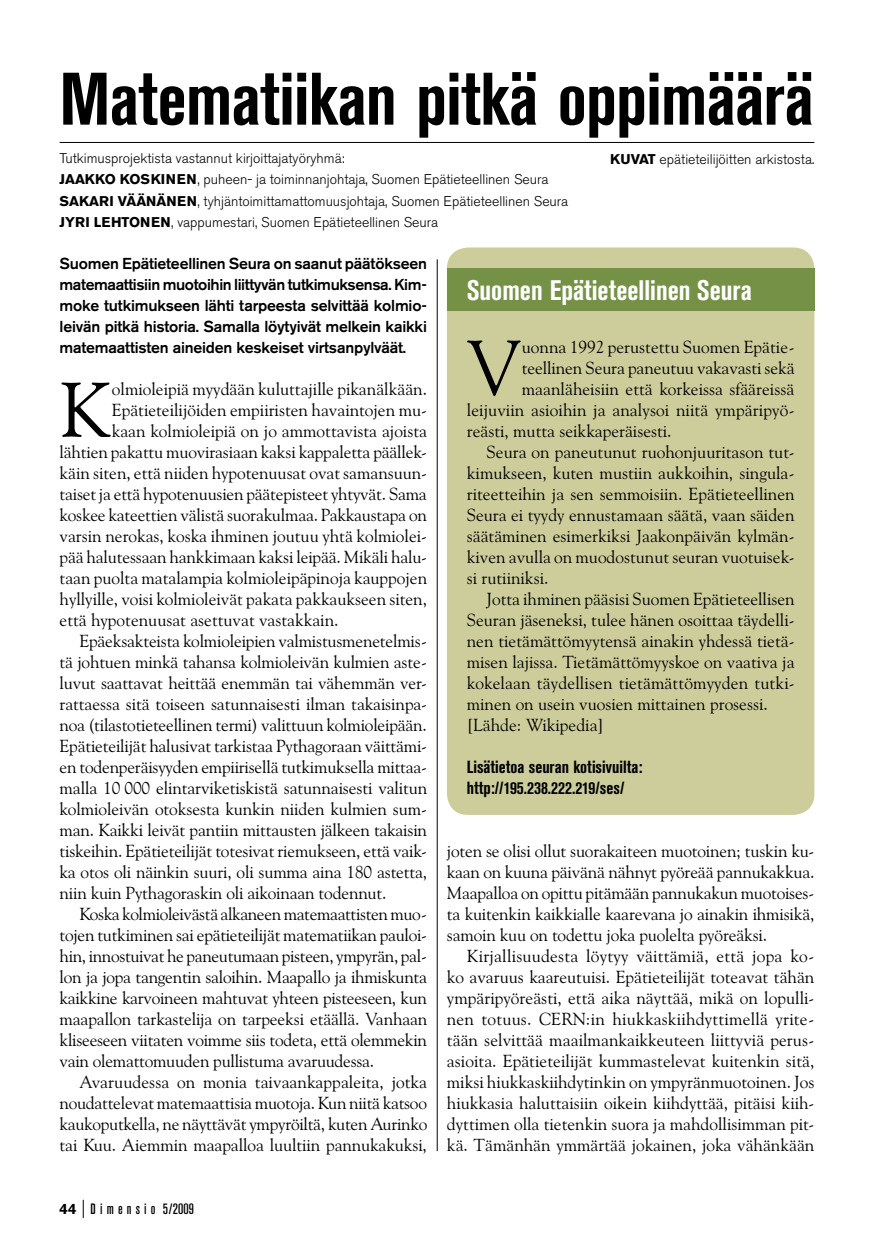
<style>
.page{position:relative;width:874px;height:1241px;background:#fff}
.page>*{position:absolute;margin:0;border:0;box-sizing:border-box;transform-origin:0 0}
.t1{font:77.35px "Goudy Old Style BT";color:#000}
.t2{font:700 condensed 73.5px "Akzidenz Grotesk BQ";letter-spacing:-.01em;color:#000}
.t3{font:700 condensed 28px "Akzidenz Grotesk BQ";color:#fff}
.t4{font:17.5px/21px "Goudy Old Style BT";letter-spacing:-.005em;color:#000;text-align:justify}
.t5{font:700 condensed 17.5px/21px "Akzidenz Grotesk BQ";color:#000}
.t6{font:500 15.75px/21px "Akzidenz Grotesk BE";letter-spacing:-.01em;color:#000;text-align:justify}
.t7{font:500 condensed 14.88px "Akzidenz Grotesk BQ";letter-spacing:.28em;color:#000}
.t8{font:300 14px/21px "Akzidenz Grotesk BE";color:#000}
.s1{font-weight:700}
.s2{font-family:"Akzidenz Grotesk BE";font-weight:700;font-stretch:normal}
</style>
<div class="page">
<svg style="left:83px;top:1199px;width:1px;height:18px"></svg>
<div style="left:446px;top:247px;width:368px;height:567px;background:#cdcd9c;border-radius:21px"></div>
<div style="left:446px;top:268px;width:368px;height:42px;background:#759146"></div>
<hr style="left:436px;top:259px;width:1px;height:891px;background:#000">
<hr style="left:60px;top:142px;width:754px;height:1px;background:#000">
<h2 class="t2" style="left:60px;top:57px;width:755px">Matematiikan pitkä oppimäärä</h2>
<p class="t8" style="left:60px;top:169px;width:490px"><span class="s1">JAAKKO KOSKINEN</span>, puheen- ja toiminnanjohtaja, Suomen Epätieteellinen Seura</p>
<p class="t8" style="left:60px;top:148px;width:286px">Tutkimusprojektista vastannut kirjoittajatyöryhmä:</p>
<p class="t8" style="left:610px;top:148px;width:205px"><span class="s1">KUVAT</span> epätieteilijöitten arkistosta.</p>
<p class="t8" style="left:60px;top:190px;width:510px"><span class="s1">SAKARI VÄÄNÄNEN</span>, tyhjäntoimittamattomuusjohtaja, Suomen Epätieteellinen Seura<br><span class="s1">JYRI LEHTONEN</span>, vappumestari, Suomen Epätieteellinen Seura</p>
<p class="t6" style="left:60px;top:252px;width:369px">Suomen Epätieteellinen Seura on saanut päätökseen matemaattisiin muotoihin liittyvän tutkimuksensa. Kim&shy;moke tutkimukseen lähti tarpeesta selvittää kolmio&shy;leivän pitkä historia. Samalla löytyivät melkein kaikki matemaattisten aineiden keskeiset virtsanpylväät.</p>
<h1 class="t1" style="left:60px;top:362px;width:54px">K</h1>
<p class="t4" style="left:112px;top:378px;width:316px">olmioleipiä myydään kuluttajille pikanälkään.</p>
<p class="t4" style="left:112px;top:399px;width:316px">Epätieteilijöiden empiiristen havaintojen mu-</p>
<p class="t4" style="left:112px;top:420px;width:316px">kaan kolmioleipiä on jo ammottavista ajoista</p>
<p class="t4" style="left:60px;top:441px;width:369px">lähtien pakattu muovirasiaan kaksi kappaletta päällek-</p>
<p class="t4" style="left:60px;top:462px;width:369px">käin siten, että niiden hypotenuusat ovat samansuun-</p>
<p class="t4" style="left:60px;top:483px;width:368px">taiset ja että hypotenuusien päätepisteet yhtyvät. Sama</p>
<p class="t4" style="left:60px;top:504px;width:368px">koskee kateettien välistä suorakulmaa. Pakkaustapa on</p>
<p class="t4" style="left:60px;top:525px;width:369px">varsin nerokas, koska ihminen joutuu yhtä kolmiolei-</p>
<p class="t4" style="left:60px;top:546px;width:369px">pää halutessaan hankkimaan kaksi leipää. Mikäli halu-</p>
<p class="t4" style="left:60px;top:567px;width:369px">taan puolta matalampia kolmioleipäpinoja kauppojen</p>
<p class="t4" style="left:60px;top:588px;width:369px">hyllyille, voisi kolmioleivät pakata pakkaukseen siten,</p>
<p class="t4" style="left:60px;top:609px;width:280px">että hypotenuusat asettuvat vastakkain.</p>
<p class="t4" style="left:79px;top:630px;width:349px">Epäeksakteista kolmioleipien valmistusmenetelmis-</p>
<p class="t4" style="left:60px;top:651px;width:369px">tä johtuen minkä tahansa kolmioleivän kulmien aste-</p>
<p class="t4" style="left:60px;top:672px;width:369px">luvut saattavat heittää enemmän tai vähemmän ver-</p>
<p class="t4" style="left:60px;top:693px;width:369px">rattaessa sitä toiseen satunnaisesti ilman takaisinpa-</p>
<p class="t4" style="left:60px;top:714px;width:368px">noa (tilastotieteellinen termi) valittuun kolmioleipään.</p>
<p class="t4" style="left:60px;top:735px;width:369px">Epätieteilijät halusivat tarkistaa Pythagoraan väittämi-</p>
<p class="t4" style="left:60px;top:756px;width:369px">en todenperäisyyden empiirisellä tutkimuksella mittaa-</p>
<p class="t4" style="left:60px;top:777px;width:369px">malla 10 000 elintarviketiskistä satunnaisesti valitun</p>
<p class="t4" style="left:60px;top:798px;width:369px">kolmioleivän otoksesta kunkin niiden kulmien sum-</p>
<p class="t4" style="left:60px;top:819px;width:369px">man. Kaikki leivät pantiin mittausten jälkeen takaisin</p>
<p class="t4" style="left:60px;top:840px;width:369px">tiskeihin. Epätieteilijät totesivat riemukseen, että vaik-</p>
<p class="t4" style="left:60px;top:861px;width:369px">ka otos oli näinkin suuri, oli summa aina 180 astetta,</p>
<p class="t4" style="left:60px;top:882px;width:328px">niin kuin Pythagoraskin oli aikoinaan todennut.</p>
<p class="t4" style="left:79px;top:903px;width:349px">Koska kolmioleivästä alkaneen matemaattisten muo-</p>
<p class="t4" style="left:60px;top:924px;width:369px">tojen tutkiminen sai epätieteilijät matematiikan pauloi-</p>
<p class="t4" style="left:60px;top:945px;width:369px">hin, innostuivat he paneutumaan pisteen, ympyrän, pal-</p>
<p class="t4" style="left:60px;top:966px;width:369px">lon ja jopa tangentin saloihin. Maapallo ja ihmiskunta</p>
<p class="t4" style="left:60px;top:987px;width:369px">kaikkine karvoineen mahtuvat yhteen pisteeseen, kun</p>
<p class="t4" style="left:60px;top:1008px;width:369px">maapallon tarkastelija on tarpeeksi etäällä. Vanhaan</p>
<p class="t4" style="left:60px;top:1029px;width:369px">kliseeseen viitaten voimme siis todeta, että olemmekin</p>
<p class="t4" style="left:60px;top:1050px;width:316px">vain olemattomuuden pullistuma avaruudessa.</p>
<p class="t4" style="left:79px;top:1071px;width:349px">Avaruudessa on monia taivaankappaleita, jotka</p>
<p class="t4" style="left:60px;top:1092px;width:369px">noudattelevat matemaattisia muotoja. Kun niitä katsoo</p>
<p class="t4" style="left:60px;top:1113px;width:369px">kaukoputkella, ne näyttävät ympyröiltä, kuten Aurinko</p>
<p class="t4" style="left:60px;top:1134px;width:369px">tai Kuu. Aiemmin maapalloa luultiin pannukakuksi,</p>
<p class="t7" style="left:59px;top:1200px;width:136px"><span class="s2">44</span> Dimensio 5/2009</p>
<h3 class="t3" style="left:466px;top:274px;width:286px">Suomen Epätieteellinen Seura</h3>
<h1 class="t1" style="left:466px;top:320px;width:57px">V</h1>
<p class="t4" style="left:521px;top:336px;width:274px">uonna 1992 perustettu Suomen Epätie-</p>
<p class="t4" style="left:521px;top:357px;width:274px">teellinen Seura paneutuu vakavasti sekä</p>
<p class="t4" style="left:521px;top:378px;width:274px">maanläheisiin että korkeissa sfääreissä</p>
<p class="t4" style="left:466px;top:399px;width:329px">leijuviin asioihin ja analysoi niitä ympäripyö-</p>
<p class="t4" style="left:466px;top:420px;width:206px">reästi, mutta seikkaperäisesti.</p>
<p class="t4" style="left:486px;top:441px;width:309px">Seura on paneutunut ruohonjuuritason tut-</p>
<p class="t4" style="left:466px;top:462px;width:329px">kimukseen, kuten mustiin aukkoihin, singula-</p>
<p class="t4" style="left:466px;top:483px;width:329px">riteetteihin ja sen semmoisiin. Epätieteellinen</p>
<p class="t4" style="left:466px;top:504px;width:329px">Seura ei tyydy ennustamaan säätä, vaan säiden</p>
<p class="t4" style="left:466px;top:525px;width:329px">säätäminen esimerkiksi Jaakonpäivän kylmän-</p>
<p class="t4" style="left:466px;top:546px;width:329px">kiven avulla on muodostunut seuran vuotuisek-</p>
<p class="t4" style="left:466px;top:567px;width:83px">si rutiiniksi.</p>
<p class="t4" style="left:486px;top:588px;width:309px">Jotta ihminen pääsisi Suomen Epätieteellisen</p>
<p class="t4" style="left:466px;top:609px;width:329px">Seuran jäseneksi, tulee hänen osoittaa täydelli-</p>
<p class="t4" style="left:466px;top:630px;width:329px">nen tietämättömyytensä ainakin yhdessä tietä-</p>
<p class="t4" style="left:466px;top:651px;width:329px">misen lajissa. Tietämättömyyskoe on vaativa ja</p>
<p class="t4" style="left:466px;top:672px;width:329px">kokelaan täydellisen tietämättömyyden tutki-</p>
<p class="t4" style="left:466px;top:693px;width:302px">minen on usein vuosien mittainen prosessi.</p>
<p class="t4" style="left:466px;top:714px;width:139px">[Lähde: Wikipedia]</p>
<p class="t5" style="left:466px;top:756px;width:177px">Lisätietoa seuran kotisivuilta: http://195.238.222.219/ses/</p>
<p class="t4" style="left:446px;top:840px;width:369px">joten se olisi ollut suorakaiteen muotoinen; tuskin ku&shy;kaan on kuuna päivänä nähnyt pyöreää pannukakkua.<br>Maapalloa on opittu pitämään pannukakun muotoises&shy;ta kuitenkin kaikkialle kaarevana jo ainakin ihmisikä, samoin kuu on todettu joka puolelta pyöreäksi.</p>
<p class="t4" style="left:446px;top:945px;width:369px;text-indent:20px">Kirjallisuudesta löytyy väittämiä, että jopa ko&shy;ko avaruus kaareutuisi. Epätieteilijät toteavat tähän ympäripyöreästi, että aika näyttää, mikä on lopulli&shy;nen totuus. CERN:in hiukkaskiihdyttimellä yrite&shy;tään selvittää maailmankaikkeuteen liittyviä perus&shy;asioita. Epätieteilijät kummastelevat kuitenkin sitä, miksi hiukkaskiihdytinkin on ympyränmuotoinen. Jos hiukkasia haluttaisiin oikein kiihdyttää, pitäisi kiih&shy;dyttimen olla tietenkin suora ja mahdollisimman pit&shy;kä. Tämänhän ymmärtää jokainen, joka vähänkään</p>
</div>
